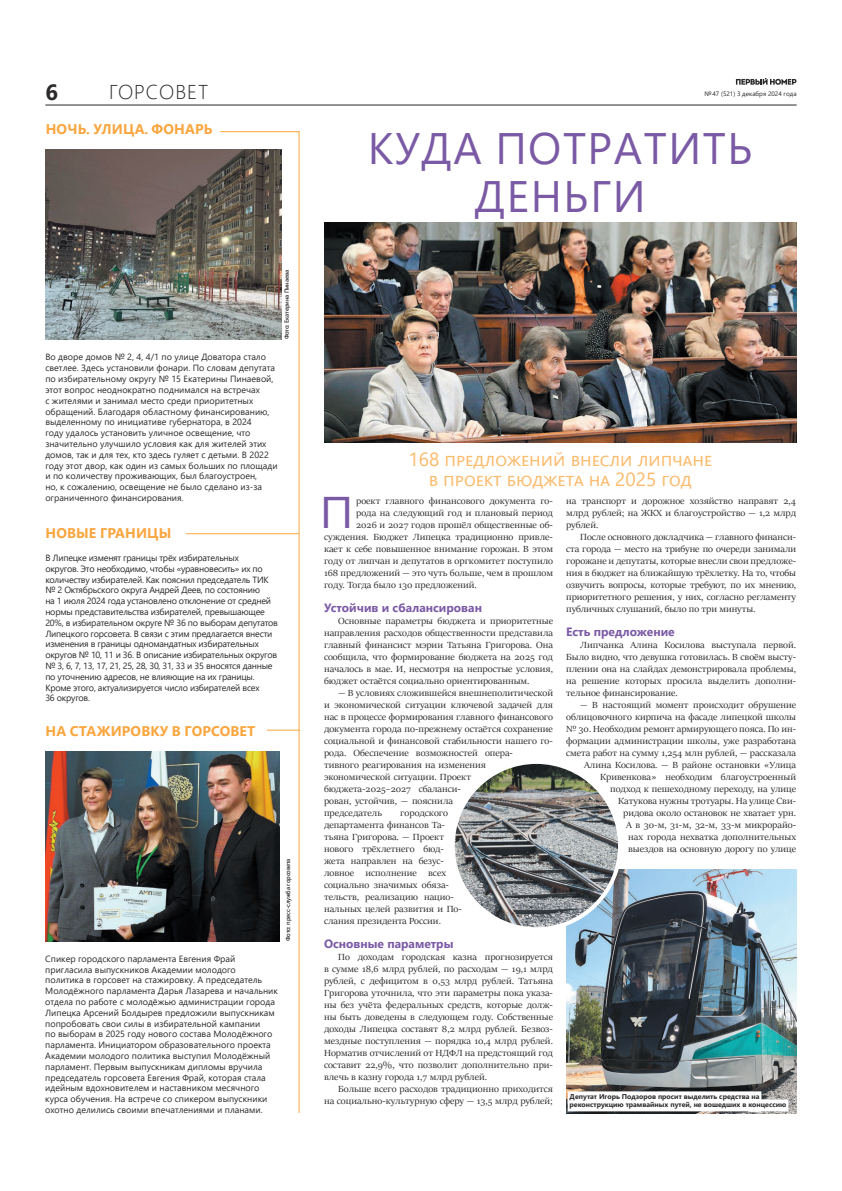
<style>
.page{position:relative;width:842px;height:1191px;background:#fff}
.page>*{position:absolute;margin:0;border:0;box-sizing:border-box;transform-origin:0 0}
.t1{font:44.3px "Segoe UI";color:#7b5aa5;scale:1.07 1}
.t2{font:44px/48px "Segoe UI";letter-spacing:.035em;color:#7b5aa5;text-align:center}
.t3{font:700 22px "Segoe UI";color:#2b292a}
.t4{font:300 20px "Segoe UI";letter-spacing:.045em;color:#2b292a}
.t5{font:19px/20px "Segoe UI";color:#fcba6b;text-align:center}
.t6{font:700 14px "Segoe UI";letter-spacing:.01em;color:#faa63f}
.t7{font:700 12px "Segoe UI";color:#7b5aa5}
.t8{font:10px/12px "Sitka Banner";color:#2b292a;text-align:justify;scale:1.07 1}
.t9{font:9px/10.8px "Segoe UI";color:#2b292a}
.t10{font:9px/10.8px "Segoe UI";letter-spacing:-.025em;color:#2b292a}
.t11{font:700 7px/8px "Segoe UI";color:#2b292a}
.t12{font:6.4px "Segoe UI";color:#2b292a}
.t13{font:600 6px "Segoe UI";letter-spacing:-.02em;color:#2b292a}
</style>
<div class="page">
<hr style="left:45px;top:104px;width:752px;height:1px;background:#2b292a">
<svg style="left:736px;top:78px;width:60px;height:7px"></svg>
<hr style="left:45px;top:131px;width:254px;height:1px;background:#faa63f">
<hr style="left:55px;top:533px;width:244px;height:1px;background:#faa63f">
<hr style="left:46px;top:729px;width:254px;height:1px;background:#faa63f">
<div style="left:45px;top:719px;width:222px;height:24px;background:#fff"></div>
<div style="left:45px;top:522px;width:141px;height:21px;background:#fff"></div>
<div style="left:45px;top:117px;width:175px;height:23px;background:#fff"></div>
<img style="left:45px;top:751px;width:234px;height:190px">
<img style="left:45px;top:150px;width:236px;height:189px">
<hr style="left:299px;top:131px;width:1px;height:982px;background:#faa63f">
<img style="left:324px;top:223px;width:473px;height:220px">
<img style="left:566px;top:869px;width:231px;height:244px">
<img style="left:453px;top:762px;width:167px;height:167px;border-radius:84px">
<div style="left:451px;top:760px;width:171px;height:171px;border:4px solid #fff;border-radius:50%"></div>
<div style="left:568px;top:1091px;width:193px;height:12px;background:#fff"></div>
<div style="left:568px;top:1099px;width:220px;height:12px;background:#fff"></div>
<h3 class="t3" style="left:45px;top:71px;width:14px">6</h3>
<h3 class="t4" style="left:109px;top:73px;width:100px">ГОРСОВЕТ</h3>
<p class="t12" style="left:704px;top:88px;width:94px">№ 47 (521) 3 декабря 2024 года</p>
<h3 class="t6" style="left:46px;top:115px;width:168px">НОЧЬ. УЛИЦА. ФОНАРЬ</h3>
<p class="t13" style="left:281px;top:339px;width:71px;rotate:-90deg">Фото: Екатерина Пинаева</p>
<p class="t9" style="left:45px;top:351px;width:234px">Во дворе домов № 2, 4, 4/1 по улице Доватора стало светлее. Здесь установили фонари. По словам депутата по избирательному округу № 15 Екатерины Пинаевой, этот вопрос неоднократно поднимался на встречах<br>с жителями и занимал место среди приоритетных обращений. Благодаря областному финансированию, выделенному по инициативе губернатора, в 2024<br>году удалось установить уличное освещение, что значительно улучшило условия как для жителей этих домов, так и для тех, кто здесь гуляет с детьми. В 2022 году этот двор, как один из самых больших по площади и по количеству проживающих, был благоустроен,<br>но, к сожалению, освещение не было сделано из-за ограниченного финансирования.</p>
<h3 class="t6" style="left:45px;top:520px;width:128px">НОВЫЕ ГРАНИЦЫ</h3>
<p class="t10" style="left:45px;top:551px;width:234px">В Липецке изменят границы трёх избирательных<br>округов. Это необходимо, чтобы «уравновесить» их по количеству избирателей. Как пояснил председатель ТИК № 2 Октябрьского округа Андрей Деев, по состоянию<br>на 1 июля 2024 года установлено отклонение от средней нормы представительства избирателей, превышающее 20%, в избирательном округе № 36 по выборам депутатов Липецкого горсовета. В связи с этим предлагается внести изменения в границы одномандатных избирательных округов № 10, 11 и 36. В описание избирательных округов № 3, 6, 7, 13, 17, 21, 25, 28, 30, 31, 33 и 35 вносятся данные по уточнению адресов, не влияющие на их границы.<br>Кроме этого, актуализируется число избирателей всех<br>36 округов.</p>
<h3 class="t6" style="left:46px;top:718px;width:211px">НА СТАЖИРОВКУ В ГОРСОВЕТ</h3>
<p class="t13" style="left:282px;top:941px;width:84px;rotate:-90deg">Фото: пресс-служба горсовета</p>
<p class="t9" style="left:45px;top:952px;width:234px">Спикер городского парламента Евгения Фрай пригласила выпускников Академии молодого<br>политика в горсовет на стажировку. А председатель Молодёжного парламента Дарья Лазарева и начальник отдела по работе с молодёжью администрации города Липецка Арсений Болдырев предложили выпускникам попробовать свои силы в избирательной кампании<br>по выборам в 2025 году нового состава Молодёжного парламента. Инициатором образовательного проекта Академии молодого политика выступил Молодёжный парламент. Первым выпускникам дипломы вручила председатель горсовета Евгения Фрай, которая стала идейным вдохновителем и наставником месячного курса обучения. На встрече со спикером выпускники охотно делились своими впечатлениями и планами.</p>
<h2 class="t2" style="left:368px;top:120px;width:386px">КУДА ПОТРАТИТЬ<br>ДЕНЬГИ</h2>
<h3 class="t5" style="left:408px;top:448px;width:305px">168 предложений внесли липчане в проект бюджета на 2025 год</h3>
<p class="t8" style="left:566px;top:495px;width:216px">на транспорт и дорожное хозяйство направят 2,4 млрд рублей; на ЖКХ и благоустройство — 1,2 млрд рублей.</p>
<p class="t8" style="left:566px;top:531px;width:216px;text-indent:14px">После основного докладчика — главного финанси&shy;ста города — место на трибуне по очереди занимали горожане и депутаты, которые внесли свои предложе&shy;ния в бюджет на ближайшую трёхлетку. На то, чтобы озвучить вопросы, которые требуют, по их мнению, приоритетного решения, у них, согласно регламенту публичных слушаний, было по три минуты.</p>
<p class="t7" style="left:566px;top:620px;width:110px">Есть предложение</p>
<p class="t8" style="left:566px;top:639px;width:216px;text-indent:14px">Липчанка Алина Косилова выступала первой.<br>Было видно, что девушка готовилась. В своём высту&shy;плении она на слайдах демонстрировала проблемы, на решение которых просила выделить дополни&shy;тельное финансирование.</p>
<p class="t8" style="left:566px;top:699px;width:216px;text-align:right">— В настоящий момент происходит обрушение облицовочного кирпича на фасаде липецкой школы № 30. Необходим ремонт армирующего пояса. По ин&shy;формации администрации школы, уже разработана смета работ на сумму 1,254 млн рублей, — рассказала Алина Косилова. — В районе остановки «Улица Кривенкова» необходим благоустроенный<br>подход к пешеходному переходу, на улице<br>Катукова нужны тротуары. На улице Сви-<br>ридова около остановок не хватает урн.<br>А в 30-м, 31-м, 32-м, 33-м микрорайо-<br>нах города нехватка дополнительных<br>выездов на основную дорогу по улице</p>
<h1 class="t1" style="left:320px;top:470px;width:33px">П</h1>
<p class="t8" style="left:356px;top:495px;width:185px">роект главного финансового документа го-</p>
<p class="t8" style="left:356px;top:507px;width:185px">рода на следующий год и плановый период</p>
<p class="t8" style="left:356px;top:519px;width:185px">2026 и 2027 годов прошёл общественные об-</p>
<p class="t8" style="left:324px;top:531px;width:216px">суждения. Бюджет Липецка традиционно привле-</p>
<p class="t8" style="left:324px;top:543px;width:216px">кает к себе повышенное внимание горожан. В этом</p>
<p class="t8" style="left:324px;top:555px;width:216px">году от липчан и депутатов в оргкомитет поступило</p>
<p class="t8" style="left:324px;top:567px;width:216px">168 предложений — это чуть больше, чем в прошлом</p>
<p class="t8" style="left:324px;top:579px;width:144px">году. Тогда было 130 предложений.</p>
<p class="t7" style="left:324px;top:596px;width:159px">Устойчив и сбалансирован</p>
<p class="t8" style="left:324px;top:615px;width:216px;text-indent:14px">Основные параметры бюджета и приоритетные направления расходов общественности представила главный финансист мэрии Татьяна Григорова. Она сообщила, что формирование бюджета на 2025 год началось в мае. И, несмотря на непростые условия, бюджет остаётся социально ориентированным.</p>
<p class="t8" style="left:324px;top:687px;width:216px;text-align:left;text-indent:14px">— В условиях сложившейся внешнеполитической и экономической ситуации ключевой задачей для нас в процессе формирования главного финансового документа города по-прежнему остаётся сохранение социальной и финансовой стабильности нашего го&shy;рода. Обеспечение возможностей опера-<br>тивного реагирования на изменения экономической ситуации. Проект бюджета-2025–2027 сбаланси-<br>рован, устойчив, — пояснила<br>председатель</p>
<p class="t8" style="left:324px;top:807px;width:130px;text-align:left;text-indent:76px">городского департамента финансов Та&shy;тьяна Григорова. — Проект нового трёхлетнего бюд&shy;жета направлен на безус&shy;ловное исполнение всех социально значимых обяза&shy;тельств, реализацию нацио&shy;нальных целей развития и По&shy;слания президента России.</p>
<p class="t7" style="left:324px;top:932px;width:131px">Основные параметры</p>
<p class="t8" style="left:324px;top:951px;width:216px;text-indent:14px">По доходам городская казна прогнозируется в сумме 18,6 млрд рублей, по расходам — 19,1 млрд рублей, с дефицитом в 0,53 млрд рублей. Татьяна Григорова уточнила, что эти параметры пока указа&shy;ны без учёта федеральных средств, которые долж&shy;ны быть доведены в следующем году. Собственные доходы Липецка составят 8,2 млрд рублей. Безвоз&shy;мездные поступления — порядка 10,4 млрд рублей.<br>Норматив отчислений от НДФЛ на предстоящий год составит 22,9%, что позволит дополнительно при&shy;влечь в казну города 1,7 млрд рублей.</p>
<p class="t8" style="left:324px;top:1083px;width:216px;text-align:right">Больше всего расходов традиционно приходится<br>на социально-культурную сферу — 13,5 млрд рублей;</p>
<p class="t11" style="left:570px;top:1092px;width:218px">Депутат Игорь Подзоров просит выделить средства на реконструкцию трамвайных путей, не вошедших в концессию</p>
</div>
